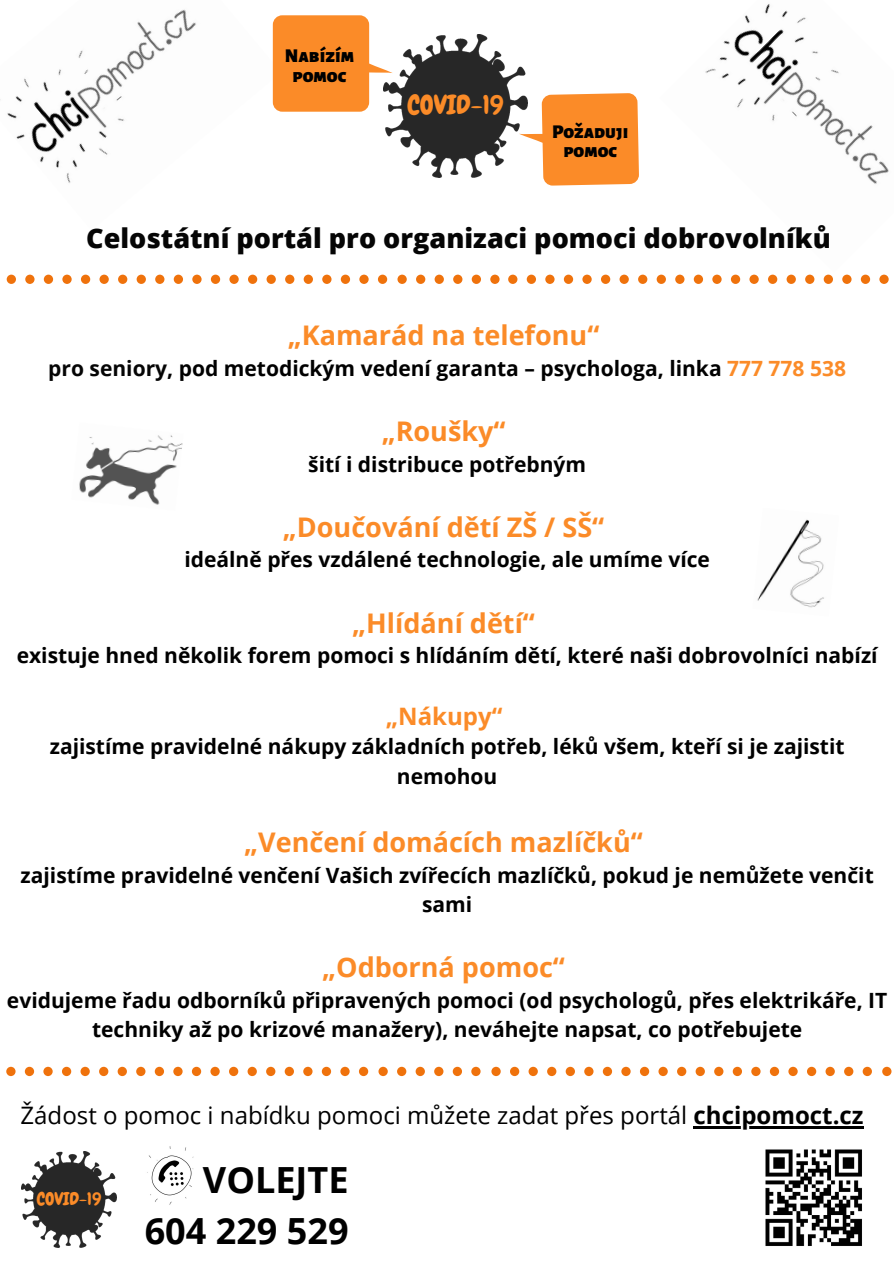
<style>
.page{position:relative;width:894px;height:1264px;background:#fff}
.page>*{position:absolute;margin:0;border:0;box-sizing:border-box;transform-origin:0 0}
.t1{font:700 36px/50.4px "Open Sans";color:#000;text-align:right}
.t2{font:700 27px "Open Sans";color:#fb8b28}
.t3{font:800 27px "Open Sans";color:#050505}
.t4{font:26.55px "Chewy";color:#fb8b28}
.t5{font:24px "Open Sans";color:#000}
.t6{font:700 24px "Open Sans";color:#fb8b28}
.t7{font:700 21px/29.2px "Open Sans";color:#000;text-align:center}
.t8{font:900 19.2px/18.9px "Alegreya Sans SC";color:#000;text-align:center}
.t9{font:17.85px "Chewy";color:#fb8b28}
.s1{color:#050505}
.s2{color:#fb8b28}
.s3{font-weight:700}
</style>
<div class="page">
<img style="left:0;top:9px;width:273px;height:174px">
<img style="left:757px;top:519px;width:67px;height:89px">
<img style="left:705px;top:4px;width:184px;height:180px">
<img style="left:385px;top:34px;width:141px;height:143px">
<svg style="left:273px;top:15px;width:119px;height:97px"></svg>
<svg style="left:518px;top:93px;width:121px;height:93px"></svg>
<svg style="left:7px;top:275px;width:380px;height:9px"></svg>
<svg style="left:397px;top:275px;width:491px;height:9px"></svg>
<hr style="left:693px;top:1126px;width:170px;height:2px;background:#000">
<svg style="left:6px;top:1066px;width:362px;height:10px"></svg>
<svg style="left:378px;top:1066px;width:493px;height:10px"></svg>
<svg style="left:882px;top:1066px;width:10px;height:10px"></svg>
<img style="left:147px;top:1146px;width:47px;height:59px">
<img style="left:21px;top:1151px;width:96px;height:96px">
<img style="left:79px;top:435px;width:104px;height:70px">
<img style="left:765px;top:1149px;width:97px;height:97px">
<p class="t8" style="left:284px;top:47px;width:71px">Nabízím pomoc</p>
<p class="t4" style="left:407px;top:88px;width:98px">COVID-19</p>
<p class="t8" style="left:552px;top:123px;width:78px">Požaduji pomoc</p>
<p class="t3" style="left:86px;top:219px;width:745px">Celostátní portál pro organizaci pomoci dobrovolníků</p>
<p class="t2" style="left:288px;top:316px;width:313px">„Kamarád na telefonu“</p>
<p class="t7" style="left:48px;top:353px;width:799px"><span class="s1">pro seniory</span>, pod metodickým vedení garanta – psychologa, linka <span class="s2">777 778 538</span></p>
<p class="t2" style="left:381px;top:412px;width:125px">„Roušky“</p>
<p class="t7" style="left:308px;top:449px;width:279px">šití i distribuce potřebným</p>
<p class="t2" style="left:283px;top:508px;width:323px">„Doučování dětí ZŠ / SŠ“</p>
<p class="t7" style="left:184px;top:544px;width:527px">ideálně přes vzdálené technologie, ale umíme více</p>
<p class="t2" style="left:352px;top:604px;width:184px">„Hlídání dětí“</p>
<p class="t7" style="left:17px;top:640px;width:862px">existuje hned několik forem pomoci s hlídáním dětí, které naši dobrovolníci nabízí</p>
<p class="t6" style="left:385px;top:699px;width:118px">„Nákupy“</p>
<p class="t7" style="left:50px;top:731px;width:796px">zajistíme pravidelné nákupy základních potřeb, léků všem, kteří si je zajistit nemohou</p>
<p class="t2" style="left:244px;top:823px;width:400px">„Venčení domácích mazlíčků“</p>
<p class="t7" style="left:21px;top:860px;width:854px">zajistíme pravidelné venčení Vašich zvířecích mazlíčků, pokud je nemůžete venčit sami</p>
<p class="t2" style="left:322px;top:948px;width:244px">„Odborná pomoc“</p>
<p class="t7" style="left:7px;top:985px;width:881px">evidujeme řadu odborníků připravených pomoci (od psychologů, přes elektrikáře, IT techniky až po krizové manažery), neváhejte napsat, co potřebujete</p>
<p class="t5" style="left:21px;top:1098px;width:844px">Žádost o pomoc i nabídku pomoci můžete zadat přes portál <span class="s3">chcipomoct.cz</span></p>
<h1 class="t1" style="left:145px;top:1153px;width:205px">VOLEJTE<br>604 229 529</h1>
<p class="t9" style="left:37px;top:1187px;width:66px">COVID-19</p>
</div>
